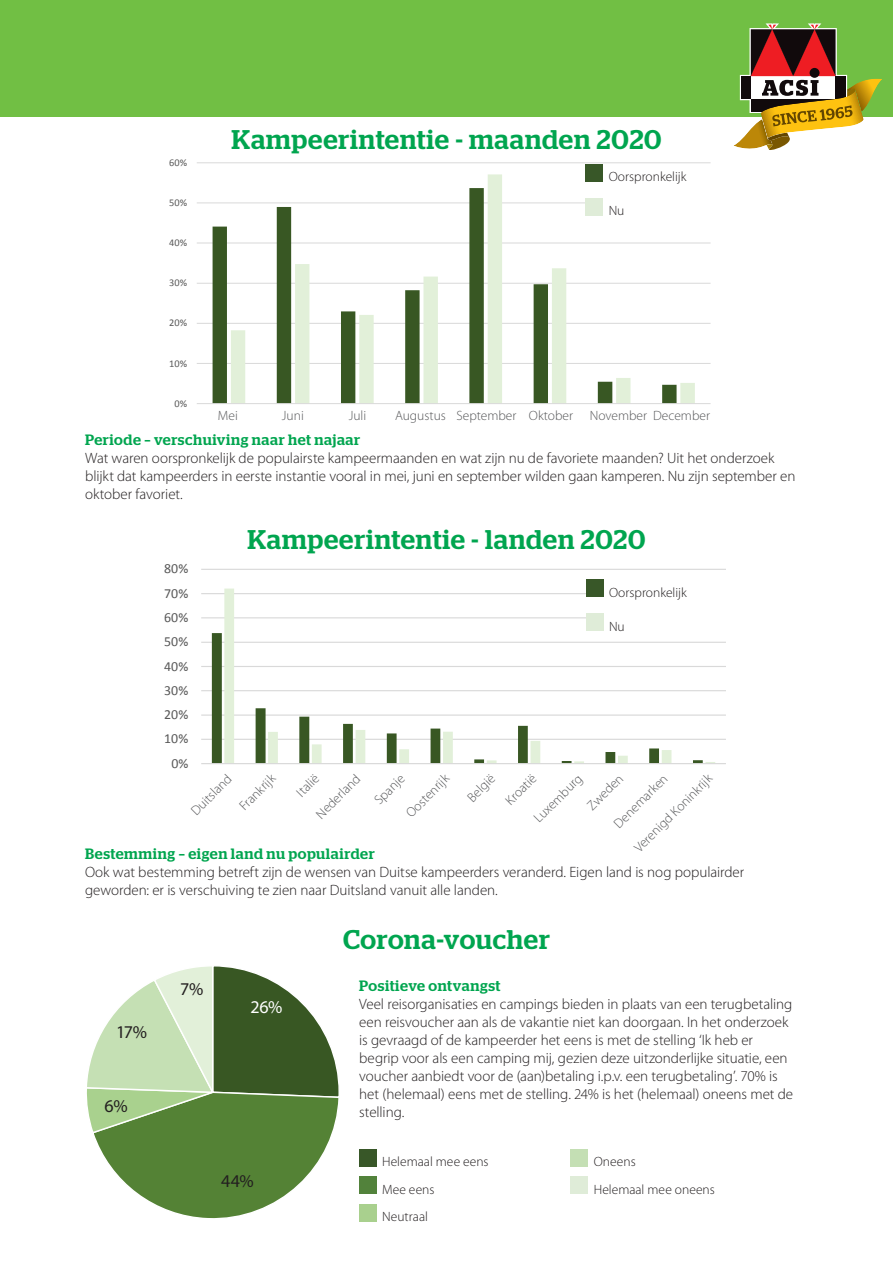
<style>
.page{position:relative;width:893px;height:1263px;background:#fff}
.page>*{position:absolute;margin:0;border:0;box-sizing:border-box;transform-origin:0 0}
.t1{font:500 27px "Stag";letter-spacing:.03em;color:#00a54f}
.t2{font:18px "Myriad Pro";color:#231f20}
.t3{font:18px "Myriad Pro";color:#fff}
.t4{font:300 15px/18px "Myriad Pro";letter-spacing:-.005em;color:#231f20}
.t5{font:500 15px "Stag";letter-spacing:.035em;color:#00a54f}
.t6{font:13.95px "Calibri";color:#595959}
.t7{font:300 13.5px/29.2px "Myriad Pro";color:#57585a}
.t8{font:300 13.5px/27.5px "Myriad Pro";color:#231f20}
.t9{font:10.35px "Calibri";color:#595959}
</style>
<div class="page">
<div style="left:0;top:0;width:893px;height:116px;background:#71bf44"></div>
<div style="left:359px;top:1149px;width:17px;height:17px;background:#385728"></div>
<div style="left:359px;top:1177px;width:17px;height:17px;background:#52823b"></div>
<div style="left:359px;top:1204px;width:17px;height:17px;background:#a9d08e"></div>
<div style="left:571px;top:1149px;width:17px;height:17px;background:#c4dfb4"></div>
<div style="left:571px;top:1177px;width:17px;height:17px;background:#dfecd8"></div>
<svg style="left:733px;top:23px;width:149px;height:127px"></svg>
<svg style="left:197px;top:162px;width:514px;height:242px"></svg>
<div style="left:586px;top:164px;width:135px;height:55px;background:#fff"></div>
<div style="left:586px;top:164px;width:17px;height:17px;background:#385728"></div>
<div style="left:586px;top:198px;width:17px;height:17px;background:#dfecd8"></div>
<svg style="left:201px;top:569px;width:525px;height:195px"></svg>
<svg style="left:87px;top:966px;width:252px;height:253px"></svg>
<div style="left:586px;top:580px;width:155px;height:55px;background:#fff"></div>
<div style="left:586px;top:580px;width:17px;height:17px;background:#385728"></div>
<div style="left:586px;top:613px;width:17px;height:17px;background:#dfecd8"></div>
<p class="t9" style="left:169px;top:159px;width:19px">60%</p>
<p class="t9" style="left:169px;top:199px;width:19px">50%</p>
<p class="t9" style="left:169px;top:239px;width:19px">40%</p>
<p class="t9" style="left:169px;top:279px;width:19px">30%</p>
<p class="t9" style="left:169px;top:319px;width:19px">20%</p>
<p class="t9" style="left:169px;top:359px;width:19px">10%</p>
<p class="t9" style="left:175px;top:400px;width:14px">0%</p>
<h1 class="t1" style="left:231px;top:130px;width:432px">Kampeerintentie - maanden 2020</h1>
<p class="t8" style="left:609px;top:164px;width:79px">Oorspronkelijk</p>
<p class="t8" style="left:609px;top:198px;width:17px">Nu</p>
<p class="t7" style="left:218px;top:402px;width:21px">Mei</p>
<p class="t7" style="left:282px;top:402px;width:23px">Juni</p>
<p class="t7" style="left:349px;top:402px;width:19px">Juli</p>
<p class="t7" style="left:395px;top:402px;width:316px">Augustus September Oktober November December</p>
<p class="t9" style="left:221px;top:413px;width:18px">Mei</p>
<p class="t9" style="left:285px;top:413px;width:18px">Juni</p>
<p class="t9" style="left:351px;top:413px;width:15px">Juli</p>
<p class="t9" style="left:402px;top:413px;width:40px">Augustus</p>
<p class="t9" style="left:463px;top:413px;width:48px">September</p>
<p class="t9" style="left:533px;top:413px;width:36px">Oktober</p>
<p class="t9" style="left:592px;top:413px;width:46px">November</p>
<p class="t9" style="left:657px;top:413px;width:45px">December</p>
<p class="t5" style="left:85px;top:434px;width:277px">Periode – verschuiving naar het najaar</p>
<p class="t4" style="left:85px;top:450px;width:712px">Wat waren oorspronkelijk de populairste kampeermaanden en wat zijn nu de favoriete maanden? Uit het onderzoek blijkt dat kampeerders in eerste instantie vooral in mei, juni en september wilden gaan kamperen. Nu zijn september en oktober favoriet.</p>
<p class="t6" style="left:164px;top:560px;width:26px">80%</p>
<p class="t6" style="left:164px;top:584px;width:26px">70%</p>
<p class="t6" style="left:164px;top:609px;width:26px">60%</p>
<p class="t6" style="left:164px;top:633px;width:26px">50%</p>
<p class="t6" style="left:164px;top:657px;width:26px">40%</p>
<p class="t6" style="left:164px;top:681px;width:26px">30%</p>
<p class="t6" style="left:164px;top:706px;width:26px">20%</p>
<p class="t6" style="left:164px;top:730px;width:26px">10%</p>
<p class="t6" style="left:171px;top:754px;width:18px">0%</p>
<h1 class="t1" style="left:247px;top:529px;width:400px">Kampeerintentie - landen 2020</h1>
<p class="t8" style="left:609px;top:580px;width:79px">Oorspronkelijk</p>
<p class="t8" style="left:609px;top:613px;width:17px">Nu</p>
<p class="t7" style="left:184px;top:803px;width:53px;rotate:-45deg">Duitsland</p>
<p class="t7" style="left:232px;top:798px;width:46px;rotate:-45deg">Frankrijk</p>
<p class="t7" style="left:288px;top:786px;width:58px;rotate:-45deg">Italië<br>Nederland</p>
<p class="t7" style="left:367px;top:792px;width:38px;rotate:-45deg">Spanje</p>
<p class="t7" style="left:399px;top:805px;width:56px;rotate:-45deg">Oostenrijk</p>
<p class="t7" style="left:477px;top:772px;width:39px;text-indent:-25px;rotate:-45deg">België<br>Kroatië</p>
<p class="t7" style="left:627px;top:840px;width:106px;rotate:-45deg">Verenigd Koninkrijk</p>
<p class="t7" style="left:559px;top:778px;width:46px;text-indent:-46px;rotate:-45deg">Luxemburg<br>Zweden</p>
<p class="t7" style="left:606px;top:816px;width:72px;rotate:-45deg">Denemarken</p>
<p class="t5" style="left:85px;top:848px;width:291px">Bestemming – eigen land nu populairder</p>
<p class="t4" style="left:85px;top:864px;width:661px">Ook wat bestemming betreft zijn de wensen van Duitse kampeerders veranderd. Eigen land is nog populairder geworden: er is verschuiving te zien naar Duitsland vanuit alle landen.</p>
<p class="t2" style="left:116px;top:1021px;width:32px">17%</p>
<p class="t2" style="left:105px;top:1095px;width:25px">6%</p>
<p class="t2" style="left:180px;top:978px;width:25px">7%</p>
<p class="t3" style="left:251px;top:996px;width:33px">26%</p>
<p class="t2" style="left:221px;top:1170px;width:34px">44%</p>
<h1 class="t1" style="left:343px;top:929px;width:208px">Corona-voucher</h1>
<p class="t5" style="left:359px;top:980px;width:143px">Positieve ontvangst</p>
<p class="t4" style="left:359px;top:996px;width:435px">Veel reisorganisaties en campings bieden in plaats van een terugbetaling een reisvoucher aan als de vakantie niet kan doorgaan. In het onderzoek is gevraagd of de kampeerder het eens is met de stelling ‘Ik heb er begrip voor als een camping mij, gezien deze uitzonderlijke situatie, een voucher aanbiedt voor de (aan)betaling i.p.v. een terugbetaling’. 70% is het (helemaal) eens met de stelling. 24% is het (helemaal) oneens met de stelling.</p>
<p class="t8" style="left:382px;top:1149px;width:108px">Helemaal mee eens<br>Mee eens<br>Neutraal</p>
<p class="t8" style="left:594px;top:1149px;width:123px">Oneens<br>Helemaal mee oneens</p>
</div>
